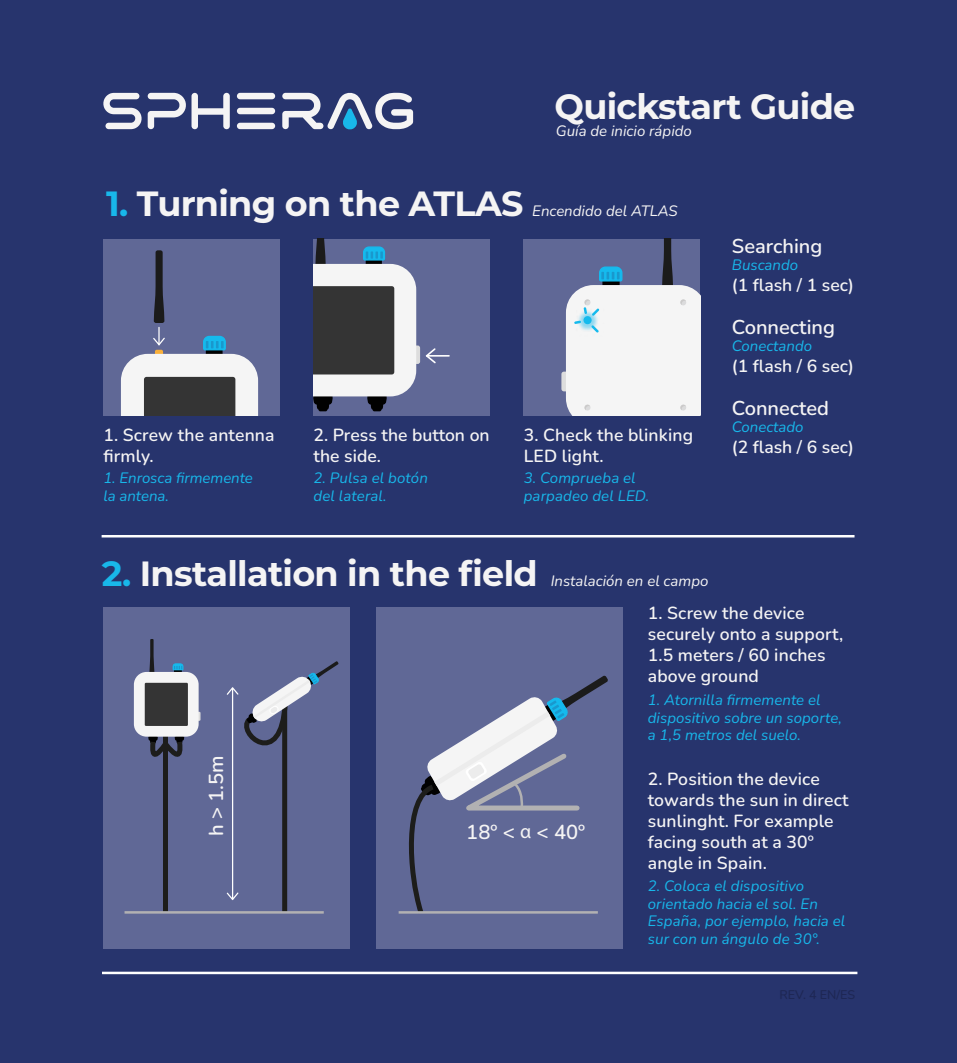
<style>
.page{position:relative;width:957px;height:1063px;background:#27346d}
.page>*{position:absolute;margin:0;border:0;box-sizing:border-box;transform-origin:0 0}
.t1{font:700 35px "Montserrat";letter-spacing:-.02em;color:#f5f4f4}
.t2{font:600 20.25px "Nunito";color:#f5f4f4}
.t3{font:600 20px "Nunito";color:#f5f4f4}
.t4{font:600 17.5px/21px "Nunito";letter-spacing:.01em;color:#f5f4f4}
.t5{font:italic 15px/17.5px "Nunito";letter-spacing:.005em;color:#18b7ea}
.t6{font:italic 15px "Nunito";color:#f5f4f4}
.t7{font:500 12.5px "Nunito";letter-spacing:-.005em;color:#1e2754}
.s1{color:#18b7ea}
.s2{font-family:"Myriad Pro";font-weight:400}
</style>
<div class="page">
<svg style="left:103px;top:93px;width:39px;height:36px"></svg>
<svg style="left:148px;top:93px;width:82px;height:36px"></svg>
<svg style="left:237px;top:93px;width:38px;height:36px"></svg>
<svg style="left:282px;top:92px;width:131px;height:38px"></svg>
<hr style="left:102px;top:535px;width:752px;height:2px;background:#fff">
<hr style="left:102px;top:972px;width:755px;height:2px;background:#fff">
<div style="left:103px;top:239px;width:177px;height:176px;background:#606896"></div>
<div style="left:103px;top:607px;width:247px;height:342px;background:#606896"></div>
<div style="left:376px;top:607px;width:247px;height:342px;background:#606896"></div>
<div style="left:313px;top:239px;width:177px;height:176px;background:#606896"></div>
<svg style="left:121px;top:250px;width:137px;height:165px"></svg>
<svg style="left:426px;top:348px;width:24px;height:15px"></svg>
<div style="left:405px;top:346px;width:15px;height:18px;background:#ddd;border-radius:2px"></div>
<svg style="left:313px;top:239px;width:103px;height:172px"></svg>
<div style="left:523px;top:239px;width:43px;height:176px;background:#606896"></div>
<svg style="left:566px;top:239px;width:134px;height:176px;background:#c7cdd9"></svg>
<div style="left:163px;top:732px;width:5px;height:180px;background:#1d1d1b"></div>
<div style="left:282px;top:692px;width:5px;height:220px;background:#1d1d1b"></div>
<hr style="left:124px;top:911px;width:200px;height:3px;background:#b2b1b2">
<svg style="left:174px;top:668px;width:8px;height:8px"></svg>
<svg style="left:173px;top:663px;width:10px;height:7px"></svg>
<div style="left:193px;top:712px;width:7px;height:9px;background:#ddd"></div>
<svg style="left:149px;top:639px;width:5px;height:33px"></svg>
<div style="left:134px;top:672px;width:65px;height:65px;background:#f5f5f5;border-radius:13px"></div>
<div style="left:145px;top:683px;width:43px;height:43px;background:#343434"></div>
<svg style="left:148px;top:736px;width:36px;height:21px"></svg>
<svg style="left:227px;top:661px;width:111px;height:239px"></svg>
<hr style="left:398px;top:911px;width:200px;height:3px;background:#b2b1b2">
<svg style="left:404px;top:675px;width:204px;height:239px"></svg>
<h1 class="t1" style="left:554px;top:83px;width:302px">Quickstart Guide</h1>
<p class="t6" style="left:556px;top:121px;width:137px">Guía de inicio rápido</p>
<h1 class="t1" style="left:106px;top:181px;width:419px"><span class="s1">1.</span> Turning on the ATLAS</h1>
<p class="t6" style="left:532px;top:201px;width:147px">Encendido del ATLAS</p>
<p class="t4" style="left:103px;top:424px;width:173px">1. Screw the antenna firmly.</p>
<p class="t5" style="left:103px;top:469px;width:151px">1. Enrosca firmemente la antena.</p>
<p class="t4" style="left:313px;top:424px;width:178px">2. Press the button on the side.</p>
<p class="t5" style="left:313px;top:469px;width:116px">2. Pulsa el botón del lateral.</p>
<p class="t4" style="left:524px;top:424px;width:171px">3. Check the blinking<br>LED light.</p>
<p class="t5" style="left:524px;top:469px;width:127px">3. Comprueba el parpadeo del LED.</p>
<h1 class="t1" style="left:102px;top:550px;width:437px"><span class="s1">2.</span> Installation in the field</h1>
<p class="t6" style="left:551px;top:570px;width:159px">Instalación en el campo</p>
<p class="t3" style="left:732px;top:232px;width:92px">Searching</p>
<p class="t5" style="left:732px;top:256px;width:68px">Buscando</p>
<p class="t4" style="left:732px;top:274px;width:124px">(1 flash / 1 sec)</p>
<p class="t3" style="left:732px;top:313px;width:105px">Connecting</p>
<p class="t5" style="left:732px;top:337px;width:82px">Conectando</p>
<p class="t4" style="left:732px;top:355px;width:124px">(1 flash / 6 sec)</p>
<p class="t3" style="left:732px;top:394px;width:99px">Connected</p>
<p class="t5" style="left:732px;top:418px;width:73px">Conectado</p>
<p class="t4" style="left:732px;top:436px;width:124px">(2 flash / 6 sec)</p>
<p class="t2" style="left:202px;top:836px;width:82px;rotate:-90deg">h &gt; 1.5m</p>
<p class="t2" style="left:466px;top:818px;width:120px">18º &lt; <span class="s2">α</span> &lt; 40º</p>
<p class="t4" style="left:648px;top:602px;width:197px">1. Screw the device securely onto a support,<br>1.5 meters / 60 inches above ground</p>
<p class="t5" style="left:648px;top:691px;width:195px">1. Atornilla firmemente el dispositivo sobre un soporte, a 1,5 metros del suelo.</p>
<p class="t4" style="left:648px;top:768px;width:202px">2. Position the device towards the sun in direct sunlinght. For example facing south at a 30º angle in Spain.</p>
<p class="t5" style="left:648px;top:877px;width:199px">2. Coloca el dispositivo orientado hacia el sol. En<br>España, por ejemplo, hacia el sur con un ángulo de 30°.</p>
<p class="t7" style="left:779px;top:986px;width:77px">REV. 4 EN/ES</p>
</div>
